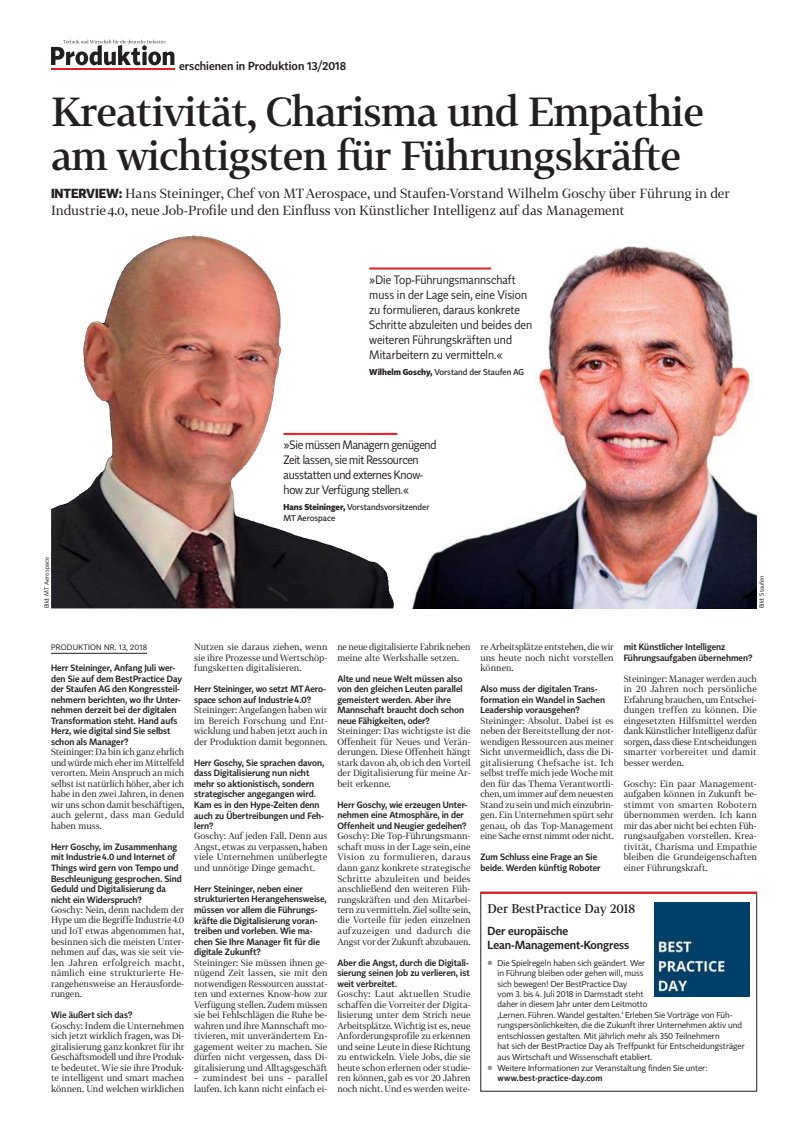
<style>
.page{position:relative;width:808px;height:1134px;background:#fff}
.page>*{position:absolute;margin:0;border:0;box-sizing:border-box;transform-origin:0 0}
.t1{font:500 40px/44px "Tabac G2";letter-spacing:-.025em;color:#231f20}
.t2{font:13px/17px "Tabac G2";letter-spacing:-.005em;color:#231f20}
.t3{font:500 12.5px "Tabac G2";color:#231f20;scale:.95 1}
.t4{font:12px/15px "Tabac Sans";color:#231f20;scale:.9 1}
.t5{font:12px/15px "Tabac Sans";letter-spacing:-.025em;color:#231f20;scale:.9 1}
.t6{font:300 11.5px/14px "Tabac Sans";letter-spacing:-.005em;color:#231f20;scale:.95 1}
.t7{font:9px/10.5px "Tabac G2";color:#231f20;text-align:justify}
.t8{font:300 9px/10.5px "Tabac Sans";color:#231f20;scale:.95 1}
.t9{font:8.5px/10.5px "Tabac Sans";color:#231f20}
.t10{font:500 8.5px/10.5px "Tabac Sans";color:#231f20;scale:.95 1}
.t11{font:7.8px "Tabac Sans";letter-spacing:.03em;color:#231f20}
.t12{font:6px "Tabac Sans";color:#231f20}
.s1{font-family:"Tabac Sans";font-weight:700}
.s2{font-weight:700}
.s3{font-size:6px;color:#929498}
.s4{font-weight:300}
</style>
<div class="page">
<hr style="left:51px;top:653px;width:96px;height:1px;background:#231f20">
<img style="left:394px;top:246px;width:363px;height:362px">
<hr style="left:480px;top:892px;width:277px;height:2px;background:#ec1b24">
<img style="left:654px;top:902px;width:96px;height:94px">
<img style="left:51px;top:236px;width:343px;height:372px">
<hr style="left:369px;top:267px;width:122px;height:2px;background:#ec1b24">
<hr style="left:283px;top:433px;width:114px;height:2px;background:#ec1b24">
<hr style="left:51px;top:68px;width:123px;height:1px;background:#ec1b24">
<svg style="left:51px;top:40px;width:123px;height:25px"></svg>
<p class="t6" style="left:179px;top:59px;width:177px">erschienen in Produktion 13/2018</p>
<h1 class="t1" style="left:51px;top:93px;width:654px">Kreativität, Charisma und Empathie am wichtigsten für Führungskräfte</h1>
<h2 class="t2" style="left:51px;top:186px;width:680px"><span class="s1">INTERVIEW:</span> Hans Steininger, Chef von MT Aerospace, und Staufen-Vorstand Wilhelm Goschy über Führung in der<br>Industrie 4.0, neue Job-Profile und den Einfluss von Künstlicher Intelligenz auf das Management</h2>
<h3 class="t4" style="left:369px;top:273px;width:183px">»Die Top-Führungsmannschaft muss in der Lage sein, eine Vision zu formulieren, daraus konkrete<br>Schritte abzuleiten und beides den weiteren Führungskräften und<br>Mitarbeitern zu vermitteln.«</h3>
<p class="t10" style="left:369px;top:367px;width:164px"><span class="s2">Wilhelm Goschy,</span> Vorstand der Staufen AG</p>
<p class="t12" style="left:44px;top:608px;width:53px;rotate:-90deg">Bild: MT Aerospace</p>
<h3 class="t5" style="left:283px;top:438px;width:172px">»Sie müssen Managern genügend<br>Zeit lassen, sie mit Ressourcen ausstatten und externes Know&shy;how zur Verfügung stellen.«</h3>
<p class="t10" style="left:283px;top:503px;width:155px"><span class="s2">Hans Steininger,</span> Vorstandsvorsitzender<br>MT Aerospace</p>
<p class="t12" style="left:759px;top:608px;width:35px;rotate:-90deg">Bild: Staufen</p>
<p class="t11" style="left:51px;top:644px;width:98px">PRODUKTION NR. 13, 2018</p>
<p class="t8" style="left:51px;top:663px;width:139px">Herr Steininger, Anfang Juli wer&shy;den Sie auf dem BestPractice Day der Staufen AG den Kongressteil&shy;nehmern berichten, wo Ihr Unter&shy;nehmen derzeit bei der digitalen<br>Transformation steht. Hand aufs<br>Herz, wie digital sind Sie selbst schon als Manager?</p>
<p class="t7" style="left:51px;top:748px;width:135px">Steininger: Da bin ich ganz ehrlich und würde mich eher im Mittelfeld verorten. Mein Anspruch an mich selbst ist natürlich höher, aber ich habe in den zwei Jahren, in denen wir uns schon damit beschäftigen, auch gelernt, dass man Geduld haben muss.</p>
<p class="t8" style="left:51px;top:842px;width:139px">Herr Goschy, im Zusammenhang mit Industrie 4.0 und Internet of<br>Things wird gern von Tempo und<br>Beschleunigung gesprochen. Sind<br>Geduld und Digitalisierung da nicht ein Widerspruch?</p>
<p class="t7" style="left:51px;top:905px;width:135px">Goschy: Nein, denn nachdem der Hype um die Begriffe Industrie 4.0 und IoT etwas abgenommen hat, besinnen sich die meisten Unter&shy;nehmen auf das, was sie seit vie&shy;len Jahren erfolgreich macht, nämlich eine strukturierte He&shy;rangehensweise an Herausforde&shy;rungen.</p>
<p class="t8" style="left:51px;top:1010px;width:87px">Wie äußert sich das?</p>
<p class="t7" style="left:51px;top:1021px;width:135px">Goschy: Indem die Unternehmen sich jetzt wirklich fragen, was Di&shy;gitalisierung ganz konkret für ihr Geschäftsmodell und ihre Produk&shy;te bedeutet. Wie sie ihre Produk&shy;te intelligent und smart machen können. Und welchen wirklichen</p>
<p class="t7" style="left:194px;top:643px;width:135px">Nutzen sie daraus ziehen, wenn sie ihre Prozesse und Wertschöp&shy;fungsketten digitalisieren.</p>
<p class="t8" style="left:194px;top:684px;width:140px">Herr Steininger, wo setzt MT Aero&shy;space schon auf Industrie 4.0?</p>
<p class="t7" style="left:194px;top:706px;width:135px">Steininger: Angefangen haben wir im Bereich Forschung und Ent&shy;wicklung und haben jetzt auch in der Produktion damit begonnen.</p>
<p class="t8" style="left:194px;top:758px;width:138px">Herr Goschy, Sie sprachen davon, dass Digitalisierung nun nicht mehr so aktionistisch, sondern strategischer angegangen wird.<br>Kam es in den Hype-Zeiten denn auch zu Übertreibungen und Feh&shy;lern?</p>
<p class="t7" style="left:194px;top:832px;width:135px">Goschy: Auf jeden Fall. Denn aus Angst, etwas zu verpassen, haben viele Unternehmen unüberlegte und unnötige Dinge gemacht.</p>
<p class="t8" style="left:194px;top:884px;width:141px">Herr Steininger, neben einer strukturierten Herangehensweise, müssen vor allem die Führungs&shy;kräfte die Digitalisierung voran&shy;treiben und vorleben. Wie ma&shy;chen Sie Ihre Manager fit für die digitale Zukunft?</p>
<p class="t7" style="left:194px;top:958px;width:135px">Steininger: Sie müssen ihnen ge&shy;nügend Zeit lassen, sie mit den notwendigen Ressourcen ausstat&shy;ten und externes Know-how zur Verfügung stellen. Zudem müssen sie bei Fehlschlägen die Ruhe be&shy;wahren und ihre Mannschaft mo&shy;tivieren, mit unverändertem En&shy;gagement weiter zu machen. Sie dürfen nicht vergessen, dass Di&shy;gitalisierung und Alltagsgeschäft</p>
<p class="t7" style="left:194px;top:1073px;width:135px">– zumindest bei uns – parallel laufen. Ich kann nicht einfach ei-</p>
<p class="t7" style="left:337px;top:643px;width:135px">ne neue digitalisierte Fabrik neben meine alte Werkshalle setzen.</p>
<p class="t8" style="left:337px;top:674px;width:135px">Alte und neue Welt müssen also von den gleichen Leuten parallel gemeistert werden. Aber ihre<br>Mannschaft braucht doch schon neue Fähigkeiten, oder?</p>
<p class="t7" style="left:337px;top:727px;width:135px">Steininger: Das wichtigste ist die Offenheit für Neues und Verän&shy;derungen. Diese Offenheit hängt stark davon ab, ob ich den Vorteil der Digitalisierung für meine Ar&shy;beit erkenne.</p>
<p class="t8" style="left:337px;top:800px;width:138px">Herr Goschy, wie erzeugen Unter&shy;nehmen eine Atmosphäre, in der<br>Offenheit und Neugier gedeihen?</p>
<p class="t7" style="left:337px;top:832px;width:135px">Goschy: Die Top-Führungsmann&shy;schaft muss in der Lage sein, eine Vision zu formulieren, daraus dann ganz konkrete strategische Schritte abzuleiten und beides anschließend den weiteren Füh&shy;rungskräften und den Mitarbei&shy;tern zu vermitteln. Ziel sollte sein, die Vorteile für jeden einzelnen aufzuzeigen und dadurch die Angst vor der Zukunft abzubauen.</p>
<p class="t8" style="left:337px;top:957px;width:141px;text-align:justify">Aber die Angst, durch die Digitali&shy;sierung seinen Job zu verlieren, ist weit verbreitet.</p>
<p class="t7" style="left:337px;top:989px;width:135px">Goschy: Laut aktuellen Studie schaffen die Vorreiter der Digita&shy;lisierung unter dem Strich neue Arbeitsplätze. Wichtig ist es, neue Anforderungsprofile zu erkennen und seine Leute in diese Richtung zu entwickeln. Viele Jobs, die sie heute schon erlernen oder studie&shy;ren können, gab es vor 20 Jahren noch nicht. Und es werden weite-</p>
<p class="t7" style="left:480px;top:643px;width:135px">re Arbeitsplätze entstehen, die wir uns heute noch nicht vorstellen können.</p>
<p class="t8" style="left:480px;top:684px;width:133px">Also muss der digitalen Trans&shy;formation ein Wandel in Sachen<br>Leadership vorausgehen?</p>
<p class="t7" style="left:480px;top:716px;width:135px">Steininger: Absolut. Dabei ist es neben der Bereitstellung der not&shy;wendigen Ressourcen aus meiner Sicht unvermeidlich, dass die Di&shy;gitalisierung Chefsache ist. Ich selbst treffe mich jede Woche mit den für das Thema Verantwortli&shy;chen, um immer auf dem neuesten Stand zu sein und mich einzubrin&shy;gen. Ein Unternehmen spürt sehr genau, ob das Top-Management eine Sache ernst nimmt oder nicht.</p>
<p class="t8" style="left:480px;top:852px;width:128px">Zum Schluss eine Frage an Sie beide. Werden künftig Roboter</p>
<p class="t8" style="left:624px;top:642px;width:137px">mit Künstlicher Intelligenz<br>Führungsaufgaben übernehmen?</p>
<p class="t7" style="left:624px;top:674px;width:135px">Steininger: Manager werden auch in 20 Jahren noch persönliche Erfahrung brauchen, um Entschei&shy;dungen treffen zu können. Die eingesetzten Hilfsmittel werden dank Künstlicher Intelligenz dafür sorgen, dass diese Entscheidungen smarter vorbereitet und damit besser werden.</p>
<p class="t7" style="left:624px;top:779px;width:135px">Goschy: Ein paar Management&shy;aufgaben können in Zukunft be&shy;stimmt von smarten Robotern übernommen werden. Ich kann mir das aber nicht bei echten Füh&shy;rungsaufgaben vorstellen. Krea&shy;tivität, Charisma und Empathie bleiben die Grundeigenschaften einer Führungskraft.</p>
<h3 class="t3" style="left:488px;top:903px;width:157px">Der BestPractice Day 2018</h3>
<p class="t6" style="left:488px;top:924px;width:151px">Der europäische<br>Lean-Management-Kongress</p>
<p class="t9" style="left:497px;top:958px;width:249px;text-indent:-10px"><span class="s3">●</span> Die Spielregeln haben sich geändert. Wer<br>in Führung bleiben oder gehen will, muss<br>sich bewegen! Der BestPractice Day<br>vom 3. bis 4. Juli 2018 in Darmstadt steht<br>daher in diesem Jahr unter dem Leitmotto<br>‚Lernen. Führen. Wandel gestalten.‘ Erleben Sie Vorträge von Füh&shy;rungspersönlichkeiten, die die Zukunft ihrer Unternehmen aktiv und entschlossen gestalten. Mit jährlich mehr als 350 Teilnehmern<br>hat sich der BestPractice Day als Treffpunkt für Entscheidungsträger aus Wirtschaft und Wissenschaft etabliert.</p>
<p class="t9" style="left:497px;top:1063px;width:211px;text-indent:-10px"><span class="s3">●</span> Weitere Informationen zur Veranstaltung finden Sie unter: <span class="s4">www.best-practice-day.com</span></p>
</div>
